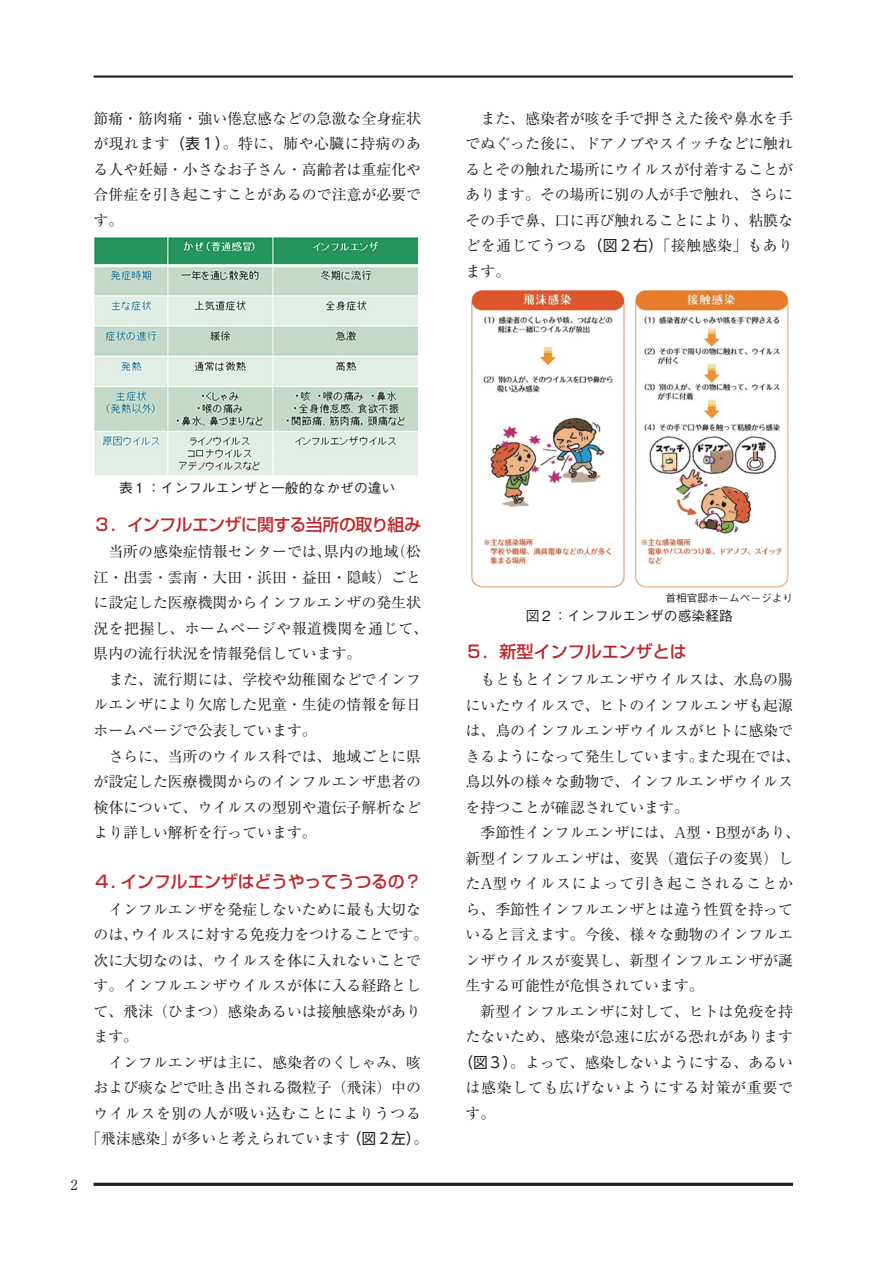
<style>
.page{position:relative;width:893px;height:1263px;background:#fff}
.page>*{position:absolute;margin:0;border:0;box-sizing:border-box;transform-origin:0 0}
.t1{font:500 16.95px "Shin Go Pro";letter-spacing:-.04em;color:#c0262d}
.t2{font:500 16.95px "Shin Go Pro";letter-spacing:-.02em;color:#c0262d}
.t3{font:500 16.95px "Shin Go Pro";color:#c0262d}
.t4{font:14.85px/25.5px "Ryumin Pro";color:#231f20;text-align:justify}
.t5{font:14.85px "Ryumin Pro";letter-spacing:.05em;color:#231f20}
.t6{font:14.85px "Ryumin Pro";letter-spacing:.065em;color:#231f20}
.t7{font:500 13.8px "Gothic BBB Pro";color:#231f20}
.t8{font:13.8px "Ryumin Pro";color:#231f20}
.t9{font:500 10.65px "Gothic BBB Pro";color:#231f20}
.s1{font-family:"UD Shin Go Pro"}
</style>
<div class="page">
<hr style="left:94px;top:75px;width:699px;height:3px;background:#231f20">
<hr style="left:94px;top:1183px;width:699px;height:3px;background:#231f20">
<img style="left:94px;top:237px;width:325px;height:239px">
<img style="left:471px;top:290px;width:318px;height:298px">
<p class="t4" style="left:94px;top:104px;width:329px">節痛・筋肉痛・強い倦怠感などの急激な全身症状が現れます<span class="s1">（表１）</span>。特に、肺や心臓に持病のある人や妊婦・小さなお子さん・高齢者は重症化や合併症を引き起こすことがあるので注意が必要です。</p>
<p class="t4" style="left:466px;top:104px;width:329px">　また、感染者が咳を手で押さえた後や鼻水を手でぬぐった後に、ドアノブやスイッチなどに触れるとその触れた場所にウイルスが付着することがあります。その場所に別の人が手で触れ、さらにその手で鼻、口に再び触れることにより、粘膜などを通じてうつる<span class="s1">（図２右）</span>「接触感染」もあります。</p>
<p class="t8" style="left:71px;top:1173px;width:8px">2</p>
<p class="t7" style="left:119px;top:477px;width:278px">表１：インフルエンザと一般的なかぜの違い</p>
<p class="t1" style="left:94px;top:510px;width:329px">３．インフルエンザに関する当所の取り組み</p>
<p class="t4" style="left:94px;top:538px;width:336px;text-align:left">　当所の感染症情報センターでは、県内の地域（松江・出雲・雲南・大田・浜田・益田・隠岐）ごとに設定した医療機関からインフルエンザの発生状況を把握し、ホームページや報道機関を通じて、県内の流行状況を情報発信しています。<br>　また、流行期には、学校や幼稚園などでインフルエンザにより欠席した児童・生徒の情報を毎日ホームページで公表しています。<br>　さらに、当所のウイルス科では、地域ごとに県が設定した医療機関からのインフルエンザ患者の検体について、ウイルスの型別や遺伝子解析などより詳しい解析を行っています。</p>
<p class="t2" style="left:94px;top:867px;width:329px">４．インフルエンザはどうやってうつるの？</p>
<p class="t4" style="left:94px;top:895px;width:329px">　インフルエンザを発症しないために最も大切な</p>
<p class="t4" style="left:94px;top:921px;width:336px">のは、ウイルスに対する免疫力をつけることです。</p>
<p class="t4" style="left:94px;top:946px;width:329px">次に大切なのは、ウイルスを体に入れないことで</p>
<p class="t4" style="left:94px;top:972px;width:329px">す。インフルエンザウイルスが体に入る経路とし</p>
<p class="t4" style="left:94px;top:997px;width:329px">て、飛沫（ひまつ）感染あるいは接触感染があり</p>
<p class="t4" style="left:94px;top:1023px;width:46px">ます。</p>
<p class="t4" style="left:94px;top:1048px;width:329px">　インフルエンザは主に、感染者のくしゃみ、咳</p>
<p class="t4" style="left:94px;top:1074px;width:329px">および痰などで吐き出される微粒子（飛沫）中の</p>
<p class="t5" style="left:94px;top:1101px;width:329px">ウイルスを別の人が吸い込むことによりうつる</p>
<p class="t4" style="left:86px;top:1125px;width:344px">「飛沫感染」が多いと考えられています<span class="s1">（図２左）</span>。</p>
<p class="t9" style="left:665px;top:589px;width:129px">首相官邸ホームページより</p>
<p class="t7" style="left:526px;top:605px;width:209px">図２：インフルエンザの感染経路</p>
<p class="t3" style="left:466px;top:638px;width:223px">５．新型インフルエンザとは</p>
<p class="t4" style="left:466px;top:666px;width:329px">　もともとインフルエンザウイルスは、水鳥の腸</p>
<p class="t4" style="left:466px;top:691px;width:329px">にいたウイルスで、ヒトのインフルエンザも起源</p>
<p class="t4" style="left:466px;top:717px;width:329px">は、鳥のインフルエンザウイルスがヒトに感染で</p>
<p class="t4" style="left:466px;top:742px;width:336px">きるようになって発生しています。また現在では、</p>
<p class="t4" style="left:466px;top:768px;width:329px">鳥以外の様々な動物で、インフルエンザウイルス</p>
<p class="t4" style="left:466px;top:793px;width:225px">を持つことが確認されています。</p>
<p class="t4" style="left:466px;top:819px;width:336px">　季節性インフルエンザには、A型・B型があり、</p>
<p class="t4" style="left:466px;top:844px;width:329px">新型インフルエンザは、変異（遺伝子の変異）し</p>
<p class="t6" style="left:466px;top:872px;width:329px">たA型ウイルスによって引き起こされることか</p>
<p class="t4" style="left:466px;top:895px;width:329px">ら、季節性インフルエンザとは違う性質を持って</p>
<p class="t4" style="left:466px;top:921px;width:329px">いると言えます。今後、様々な動物のインフルエ</p>
<p class="t4" style="left:466px;top:946px;width:329px">ンザウイルスが変異し、新型インフルエンザが誕</p>
<p class="t4" style="left:466px;top:972px;width:240px">生する可能性が危惧されています。</p>
<p class="t4" style="left:466px;top:997px;width:329px">　新型インフルエンザに対して、ヒトは免疫を持</p>
<p class="t4" style="left:466px;top:1023px;width:329px">たないため、感染が急速に広がる恐れがあります</p>
<p class="t4" style="left:458px;top:1048px;width:336px"><span class="s1">（図３）</span>。よって、感染しないようにする、あるい</p>
<p class="t5" style="left:466px;top:1076px;width:329px">は感染しても広げないようにする対策が重要で</p>
<p class="t4" style="left:466px;top:1099px;width:31px">す。</p>
</div>
